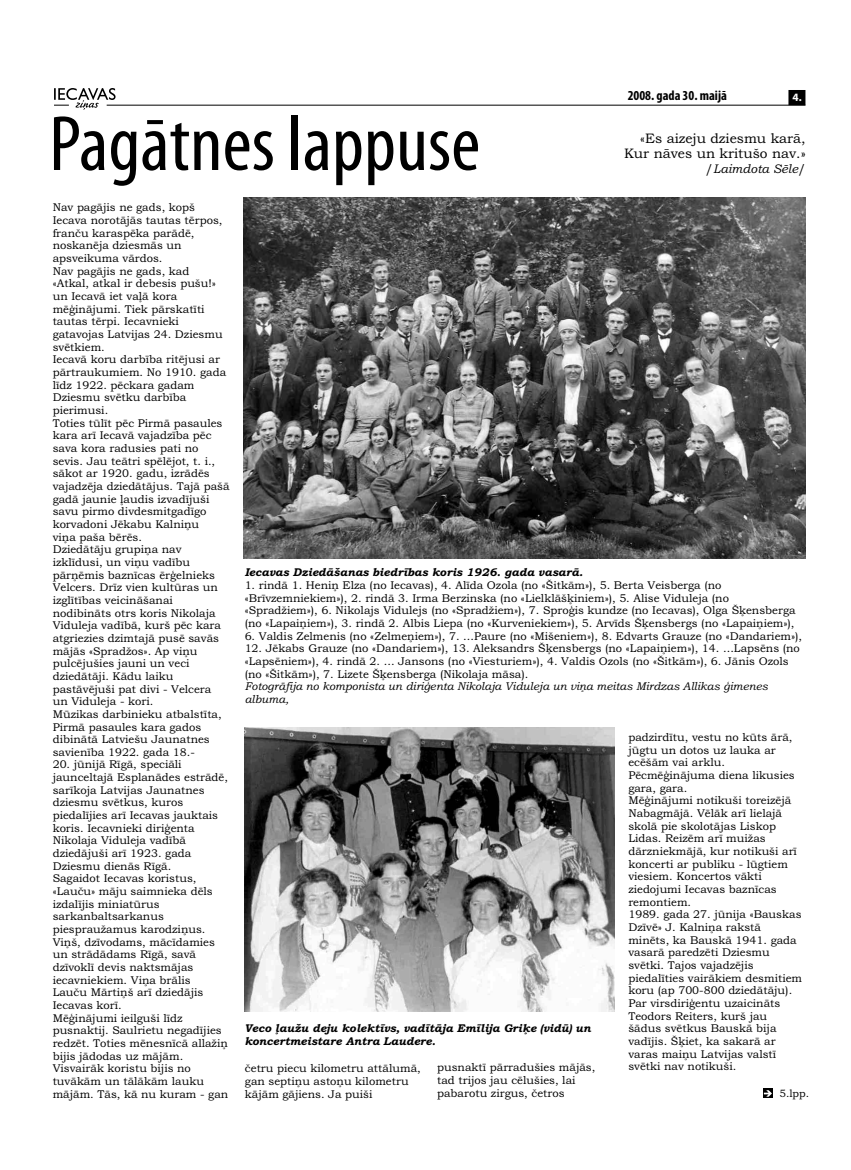
<style>
.page{position:relative;width:851px;height:1170px;background:#fff}
.page>*{position:absolute;margin:0;border:0;box-sizing:border-box;transform-origin:0 0}
.t1{font:condensed 79px "Myriad Pro";color:#000}
.t2{font:13.75px/15.5px "Bookman Old Style";color:#000;text-align:right}
.t3{font:700 condensed 13.75px "Myriad Pro";color:#000}
.t4{font:italic 12.5px "Bookman Old Style";color:#000}
.t5{font:11.25px/12.6px "Bookman Old Style";color:#000}
.t6{font:italic 11.25px/13.2px "Bookman Old Style";color:#000}
.t7{font:700 11.25px "Myriad Pro";color:#fff}
.t8{font:10.62px "Bookman Old Style";color:#000}
.s1{font-style:normal}
.s2{font-style:italic}
</style>
<div class="page">
<svg style="left:54px;top:88px;width:751px;height:22px"></svg>
<img style="left:243px;top:197px;width:562px;height:361px">
<img style="left:244px;top:728px;width:370px;height:283px">
<div style="left:763px;top:1088px;width:9px;height:9px;background:#000"></div>
<svg style="left:763px;top:1090px;width:8px;height:6px"></svg>
<p class="t3" style="left:627px;top:90px;width:101px">2008. gada 30. maijā</p>
<p class="t7" style="left:792px;top:93px;width:11px">4.</p>
<p class="t1" style="left:49px;top:111px;width:432px">Pagātnes lappuse</p>
<p class="t5" style="left:53px;top:202px;width:178px">Nav pagājis ne gads, kopš<br>Iecava norotājās tautas tērpos, franču karaspēka parādē, noskanēja dziesmās un apsveikuma vārdos.<br>Nav pagājis ne gads, kad<br>«Atkal, atkal ir debesis pušu!» un Iecavā iet vaļā kora mēģinājumi. Tiek pārskatīti tautas tērpi. Iecavnieki gatavojas Latvijas 24. Dziesmu svētkiem.<br>Iecavā koru darbība ritējusi ar pārtraukumiem. No 1910. gada līdz 1922. pēckara gadam<br>Dziesmu svētku darbība pierimusi.<br>Toties tūlīt pēc Pirmā pasaules kara arī Iecavā vajadzība pēc sava kora radusies pati no sevis. Jau teātri spēlējot, t. i., sākot ar 1920. gadu, izrādēs vajadzēja dziedātājus. Tajā pašā gadā jaunie ļaudis izvadījuši savu pirmo divdesmitgadīgo korvadoni Jēkabu Kalniņu<br>viņa paša bērēs.<br>Dziedātāju grupiņa nav izklīdusi, un viņu vadību pārņēmis baznīcas ērģelnieks<br>Velcers. Drīz vien kultūras un izglītības veicināšanai nodibināts otrs koris Nikolaja<br>Viduleja vadībā, kurš pēc kara atgriezies dzimtajā pusē savās mājās «Spradžos». Ap viņu pulcējušies jauni un veci dziedātāji. Kādu laiku pastāvējuši pat divi - Velcera<br>un Viduleja - kori.<br>Mūzikas darbinieku atbalstīta,<br>Pirmā pasaules kara gados dibinātā Latviešu Jaunatnes savienība 1922. gada 18.-</p>
<p class="t5" style="left:53px;top:759px;width:177px">20. jūnijā Rīgā, speciāli jaunceltajā Esplanādes estrādē, sarīkoja Latvijas Jaunatnes dziesmu svētkus, kuros piedalījies arī Iecavas jauktais koris. Iecavnieki diriģenta<br>Nikolaja Viduleja vadībā dziedājuši arī 1923. gada<br>Dziesmu dienās Rīgā.<br>Sagaidot Iecavas koristus, «Lauču» māju saimnieka dēls izdalījis miniatūrus sarkanbaltsarkanus piespraužamus karodziņus.<br>Viņš, dzīvodams, mācīdamies un strādādams Rīgā, savā dzīvoklī devis naktsmājas iecavniekiem. Viņa brālis<br>Lauču Mārtiņš arī dziedājis<br>Iecavas korī.<br>Mēģinājumi ieilguši līdz pusnaktij. Saulrietu negadījies redzēt. Toties mēnesnīcā allažiņ bijis jādodas uz mājām.<br>Visvairāk koristu bijis no tuvākām un tālākām lauku mājām. Tās, kā nu kuram - gan</p>
<p class="t2" style="left:624px;top:132px;width:183px">«Es aizeju dziesmu karā,<br>Kur nāves un kritušo nav.»</p>
<p class="t4" style="left:705px;top:164px;width:102px"><span class="s1">/</span>Laimdota Sēle<span class="s1">/</span></p>
<p class="t6" style="left:245px;top:567px;width:339px">Iecavas Dziedāšanas biedrības koris 1926. gada vasarā.</p>
<p class="t5" style="left:245px;top:580px;width:552px">1. rindā 1. Heniņ Elza (no Iecavas), 4. Alīda Ozola (no «Šitkām»), 5. Berta Veisberga (no «Brīvzemniekiem»), 2. rindā 3. Irma Berzinska (no «Lielklāšķiniem»), 5. Alise Viduleja (no «Spradžiem»), 6. Nikolajs Vidulejs (no «Spradžiem»), 7. Sproģis kundze (no Iecavas), Olga Šķensberga (no «Lapaiņiem»), 3. rindā 2. Albis Liepa (no «Kurveniekiem»), 5. Arvīds Šķensbergs (no «Lapaiņiem»),</p>
<p class="t5" style="left:245px;top:630px;width:559px">6. Valdis Zelmenis (no «Zelmeņiem»), 7. ...Paure (no «Mišeniem»), 8. Edvarts Grauze (no «Dandariem»),</p>
<p class="t5" style="left:245px;top:643px;width:556px">12. Jēkabs Grauze (no «Dandariem»), 13. Aleksandrs Šķensbergs (no «Lapaiņiem»), 14. ...Lapsēns (no «Lapsēniem»), 4. rindā 2. ... Jansons (no «Viesturiem»), 4. Valdis Ozols (no «Šitkām»), 6. Jānis Ozols (no «Šitkām»), 7. Lizete Šķensberga (Nikolaja māsa).<br><span class="s2">Fotogrāfija no komponista un diriģenta Nikolaja Viduleja un viņa meitas Mirdzas Allikas ģimenes albuma,</span></p>
<p class="t5" style="left:628px;top:731px;width:175px">padzirdītu, vestu no kūts ārā, jūgtu un dotos uz lauka ar ecēšām vai arklu.<br>Pēcmēģinājuma diena likusies gara, gara.<br>Mēģinājumi notikuši toreizējā<br>Nabagmājā. Vēlāk arī lielajā skolā pie skolotājas Liskop<br>Lidas. Reizēm arī muižas dārzniekmājā, kur notikuši arī koncerti ar publiku - lūgtiem viesiem. Koncertos vākti ziedojumi Iecavas baznīcas remontiem.<br>1989. gada 27. jūnija «Bauskas<br>Dzīvē» J. Kalniņa rakstā minēts, ka Bauskā 1941. gada vasarā paredzēti Dziesmu svētki. Tajos vajadzējis piedalīties vairākiem desmitiem koru (ap 700-800 dziedātāju).<br>Par virsdiriģentu uzaicināts<br>Teodors Reiters, kurš jau šādus svētkus Bauskā bija vadījis. Šķiet, ka sakarā ar varas maiņu Latvijas valstī svētki nav notikuši.</p>
<p class="t6" style="left:244px;top:1022px;width:348px">Veco ļaužu deju kolektīvs, vadītāja Emīlija Griķe (vidū) un koncertmeistare Antra Laudere.</p>
<p class="t5" style="left:245px;top:1063px;width:177px">četru piecu kilometru attālumā, gan septiņu astoņu kilometru kājām gājiens. Ja puiši</p>
<p class="t5" style="left:437px;top:1062px;width:160px">pusnaktī pārradušies mājās, tad trijos jau cēlušies, lai pabarotu zirgus, četros</p>
<p class="t8" style="left:779px;top:1089px;width:31px">5.lpp.</p>
</div>
